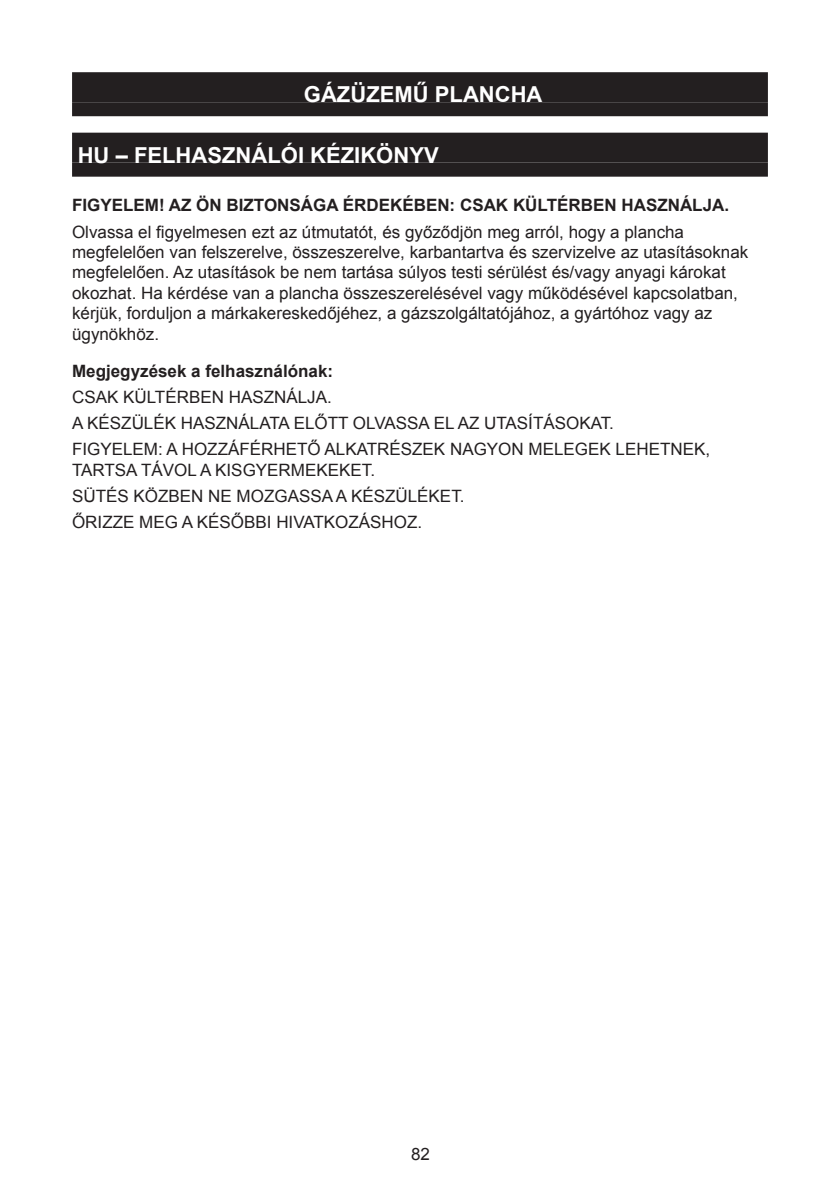
<style>
.page{position:relative;width:840px;height:1191px;background:#fff}
.page>*{position:absolute;margin:0;border:0;box-sizing:border-box;transform-origin:0 0}
.Overskrift{font:700 22px "Arial";color:#fff}
.Brødtekst{font:17px/20.4px "Arial";color:#231f20}
.Brødtekst_fed{font:700 17px "Arial";color:#231f20}
</style>
<div class="page">
<div style="left:72px;top:72px;width:695px;height:30px;background:#231f20"></div>
<div style="left:72px;top:102px;width:695px;height:14px;background:#231f20"></div>
<div style="left:72px;top:133px;width:695px;height:30px;background:#231f20"></div>
<div style="left:72px;top:163px;width:695px;height:14px;background:#231f20"></div>
<p class="Overskrift" style="left:304px;top:80px;width:240px">GÁZÜZEMŰ PLANCHA</p>
<p class="Overskrift" style="left:78px;top:140px;width:362px">HU – FELHASZNÁLÓI KÉZIKÖNYV</p>
<p class="Brødtekst_fed" style="left:72px;top:194px;width:658px">FIGYELEM! AZ ÖN BIZTONSÁGA ÉRDEKÉBEN: CSAK KÜLTÉRBEN HASZNÁLJA.</p>
<p class="Brødtekst" style="left:72px;top:221px;width:677px">Olvassa el figyelmesen ezt az útmutatót, és győződjön meg arról, hogy a plancha megfelelően van felszerelve, összeszerelve, karbantartva és szervizelve az utasításoknak megfelelően. Az utasítások be nem tartása súlyos testi sérülést és/vagy anyagi károkat okozhat. Ha kérdése van a plancha összeszerelésével vagy működésével kapcsolatban, kérjük, forduljon a márkakereskedőjéhez, a gázszolgáltatójához, a gyártóhoz vagy az ügynökhöz.</p>
<p class="Brødtekst_fed" style="left:72px;top:360px;width:262px">Megjegyzések a felhasználónak:</p>
<p class="Brødtekst" style="left:72px;top:387px;width:261px">CSAK KÜLTÉRBEN HASZNÁLJA.</p>
<p class="Brødtekst" style="left:72px;top:413px;width:543px">A KÉSZÜLÉK HASZNÁLATA ELŐTT OLVASSA EL AZ UTASÍTÁSOKAT.</p>
<p class="Brødtekst" style="left:72px;top:439px;width:639px">FIGYELEM: A HOZZÁFÉRHETŐ ALKATRÉSZEK NAGYON MELEGEK LEHETNEK,<br>TARTSA TÁVOL A KISGYERMEKEKET.</p>
<p class="Brødtekst" style="left:72px;top:486px;width:394px">SÜTÉS KÖZBEN NE MOZGASSA A KÉSZÜLÉKET.</p>
<p class="Brødtekst" style="left:72px;top:512px;width:351px">ŐRIZZE MEG A KÉSŐBBI HIVATKOZÁSHOZ.</p>
<p class="Brødtekst" style="left:411px;top:1144px;width:20px">82</p>
</div>
